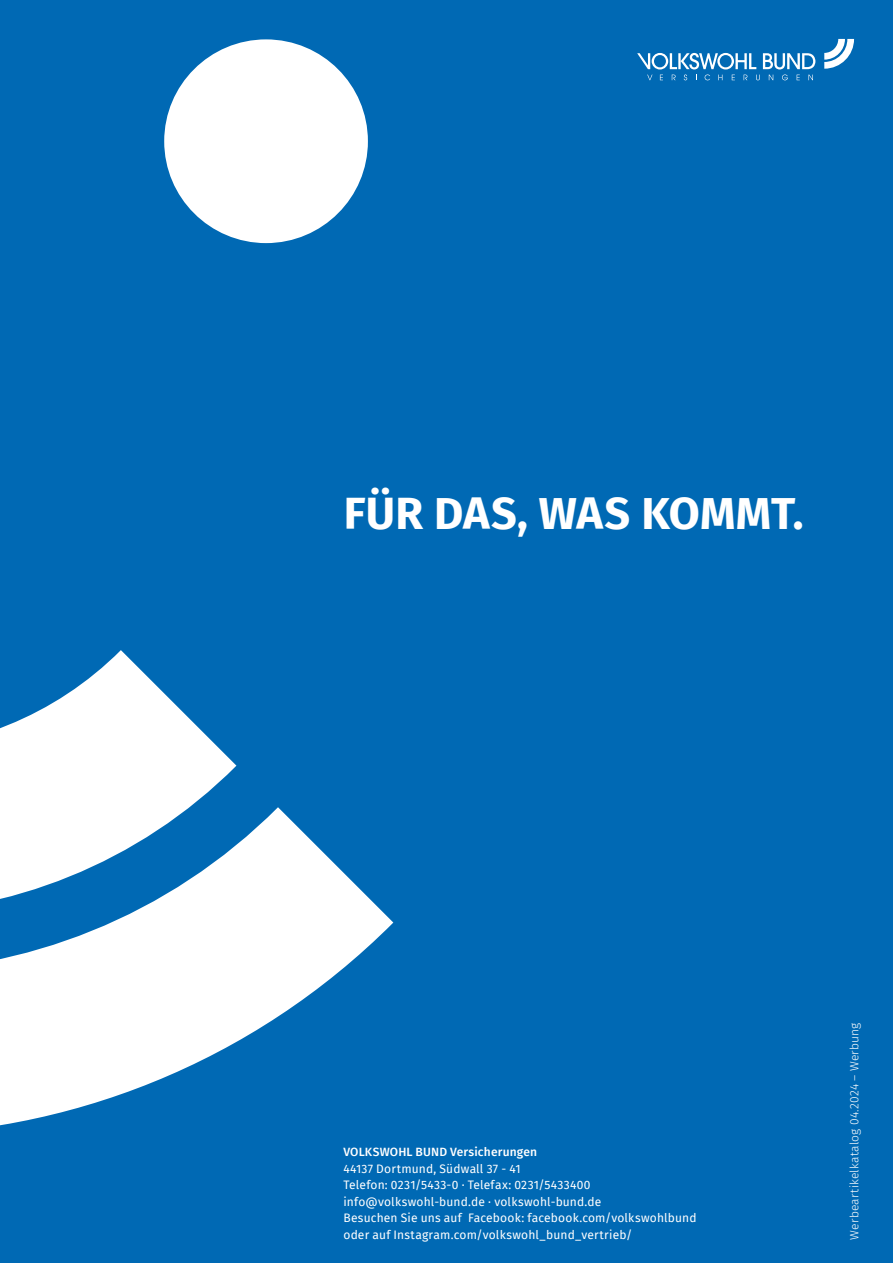
<style>
.page{position:relative;width:893px;height:1263px;background:#0069b4}
.page>*{position:absolute;margin:0;border:0;box-sizing:border-box;transform-origin:0 0}
.t1{font:700 45px "Fira Sans";letter-spacing:.005em;color:#fff}
.t2{font:12px/16.5px "Fira Sans";letter-spacing:.015em;color:#fff}
.t3{font:300 12px "Fira Sans";letter-spacing:.015em;color:#fff}
.t4{font:500 12px "Fira Sans";letter-spacing:.015em;color:#fff}
</style>
<div class="page">
<svg style="left:637px;top:53px;width:178px;height:27px"></svg>
<svg style="left:824px;top:39px;width:30px;height:30px"></svg>
<svg style="left:0;top:650px;width:236px;height:157px;fill:#fff"></svg>
<svg style="left:0;top:807px;width:393px;height:319px;fill:#fff"></svg>
<div style="left:164px;top:39px;width:204px;height:204px;background:#fff;border-radius:50%"></div>
<h1 class="t1" style="left:344px;top:475px;width:461px">FÜR DAS, WAS KOMMT.</h1>
<p class="t4" style="left:343px;top:1142px;width:195px">VOLKSWOHL BUND Versicherungen</p>
<p class="t2" style="left:343px;top:1160px;width:355px">44137 Dortmund, Südwall 37 - 41<br>Telefon: 0231/5433-0 · Telefax: 0231/5433400 info@volkswohl-bund.de · volkswohl-bund.de<br>Besuchen Sie uns auf Facebook: facebook.com/volkswohlbund oder auf Instagram.com/volkswohl_bund_vertrieb/</p>
<p class="t3" style="left:846px;top:1239px;width:218px;rotate:-90deg">Werbeartikelkatalog 04.2024 – Werbung</p>
</div>
